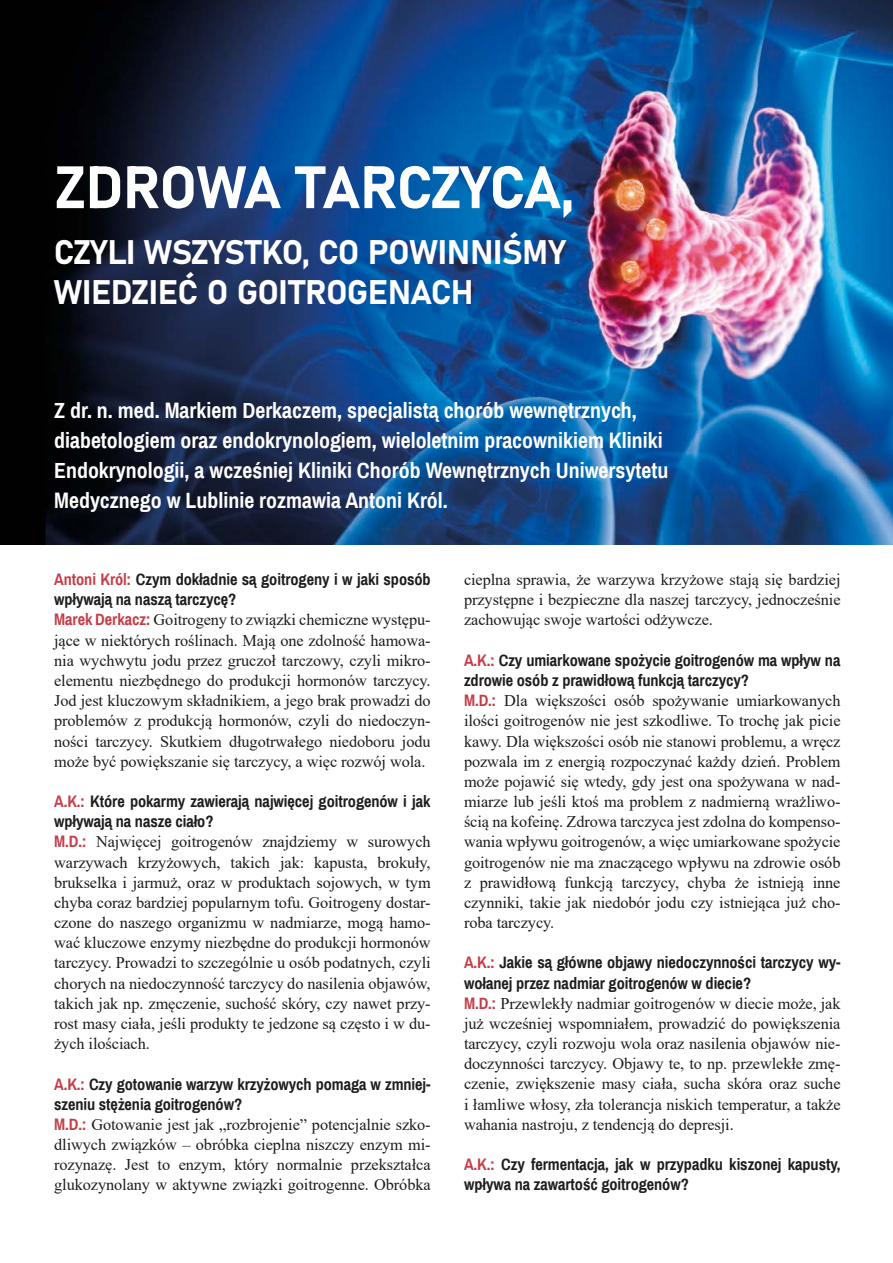
<style>
.page{position:relative;width:893px;height:1263px;background:#fff}
.page>*{position:absolute;margin:0;border:0;box-sizing:border-box;transform-origin:0 0}
.t1{font:58.8px "Bahnschrift";letter-spacing:-.025em;color:#fff}
.t2{font:33.6px/40.3px "Bahnschrift";letter-spacing:-.01em;color:#fff}
.t3{font:700 21.9px/30.3px "Archivo Narrow";color:#fff}
.t4{font:16.35px/20.1px "Times New Roman";letter-spacing:-.005em;color:#1d1d1b;text-align:justify}
.t5{font:700 16.35px/20.1px "Archivo Narrow";letter-spacing:-.005em;color:#1d1d1b}
.s1{color:#c53d48}
.s2{font-family:"Archivo Narrow";font-weight:700;color:#c53d48}
</style>
<div class="page">
<img style="left:0;top:0;width:893px;height:545px">
<h1 class="t1" style="left:54px;top:143px;width:522px">ZDROWA TARCZYCA,</h1>
<h2 class="t2" style="left:54px;top:229px;width:513px">CZYLI WSZYSTKO, CO POWINNIŚMY<br>WIEDZIEĆ O GOITROGENACH</h2>
<p class="t3" style="left:54px;top:395px;width:616px">Z dr. n. med. Markiem Derkaczem, specjalistą chorób wewnętrznych, diabetologiem oraz endokrynologiem, wieloletnim pracownikiem Kliniki Endokrynologii, a wcześniej Kliniki Chorób Wewnętrznych Uniwersytetu Medycznego w Lublinie rozmawia Antoni Król.</p>
<p class="t5" style="left:54px;top:569px;width:378px"><span class="s1">Antoni Król:</span> Czym dokładnie są goitrogeny i w jaki sposób wpływają na naszą tarczycę?</p>
<p class="t4" style="left:54px;top:609px;width:378px"><span class="s2">Marek Derkacz:</span> Goitrogeny to związki chemiczne występu&shy;jące w niektórych roślinach. Mają one zdolność hamowa&shy;nia wychwytu jodu przez gruczoł tarczowy, czyli mikro&shy;elementu niezbędnego do produkcji hormonów tarczycy.<br>Jod jest kluczowym składnikiem, a jego brak prowadzi do problemów z produkcją hormonów, czyli do niedoczyn&shy;ności tarczycy. Skutkiem długotrwałego niedoboru jodu może być powiększanie się tarczycy, a więc rozwój wola.</p>
<p class="t5" style="left:54px;top:791px;width:378px"><span class="s1">A.K.:</span> Które pokarmy zawierają najwięcej goitrogenów i jak wpływają na nasze ciało?</p>
<p class="t4" style="left:54px;top:831px;width:378px"><span class="s2">M.D.:</span> Najwięcej goitrogenów znajdziemy w surowych warzywach krzyżowych, takich jak: kapusta, brokuły, brukselka i jarmuż, oraz w produktach sojowych, w tym chyba coraz bardziej popularnym tofu. Goitrogeny dostar&shy;czone do naszego organizmu w nadmiarze, mogą hamo&shy;wać kluczowe enzymy niezbędne do produkcji hormonów tarczycy. Prowadzi to szczególnie u osób podatnych, czyli chorych na niedoczynność tarczycy do nasilenia objawów, takich jak np. zmęczenie, suchość skóry, czy nawet przy&shy;rost masy ciała, jeśli produkty te jedzone są często i w du&shy;żych ilościach.</p>
<p class="t5" style="left:54px;top:1074px;width:378px"><span class="s1">A.K.:</span> Czy gotowanie warzyw krzyżowych pomaga w zmniej&shy;szeniu stężenia goitrogenów?</p>
<p class="t4" style="left:54px;top:1114px;width:378px"><span class="s2">M.D.:</span> Gotowanie jest jak „rozbrojenie” potencjalnie szko&shy;dliwych związków – obróbka cieplna niszczy enzym mi&shy;rozynazę. Jest to enzym, który normalnie przekształca glukozynolany w aktywne związki goitrogenne. Obróbka</p>
<p class="t4" style="left:464px;top:569px;width:378px">cieplna sprawia, że warzywa krzyżowe stają się bardziej przystępne i bezpieczne dla naszej tarczycy, jednocześnie zachowując swoje wartości odżywcze.</p>
<p class="t5" style="left:464px;top:650px;width:378px"><span class="s1">A.K.:</span> Czy umiarkowane spożycie goitrogenów ma wpływ na zdrowie osób z prawidłową funkcją tarczycy?</p>
<p class="t4" style="left:464px;top:690px;width:378px"><span class="s2">M.D.:</span> Dla większości osób spożywanie umiarkowanych ilości goitrogenów nie jest szkodliwe. To trochę jak picie kawy. Dla większości osób nie stanowi problemu, a wręcz pozwala im z energią rozpoczynać każdy dzień. Problem może pojawić się wtedy, gdy jest ona spożywana w nad&shy;miarze lub jeśli ktoś ma problem z nadmierną wrażliwo&shy;ścią na kofeinę. Zdrowa tarczyca jest zdolna do kompenso&shy;wania wpływu goitrogenów, a więc umiarkowane spożycie goitrogenów nie ma znaczącego wpływu na zdrowie osób z prawidłową funkcją tarczycy, chyba że istnieją inne czynniki, takie jak niedobór jodu czy istniejąca już cho&shy;roba tarczycy.</p>
<p class="t5" style="left:464px;top:953px;width:378px"><span class="s1">A.K.:</span> Jakie są główne objawy niedoczynności tarczycy wy&shy;wołanej przez nadmiar goitrogenów w diecie?</p>
<p class="t4" style="left:464px;top:993px;width:378px"><span class="s2">M.D.:</span> Przewlekły nadmiar goitrogenów w diecie może, jak już wcześniej wspomniałem, prowadzić do powiększenia tarczycy, czyli rozwoju wola oraz nasilenia objawów nie&shy;doczynności tarczycy. Objawy te, to np. przewlekłe zmę&shy;czenie, zwiększenie masy ciała, sucha skóra oraz suche i łamliwe włosy, zła tolerancja niskich temperatur, a także wahania nastroju, z tendencją do depresji.</p>
<p class="t5" style="left:464px;top:1154px;width:378px"><span class="s1">A.K.:</span> Czy fermentacja, jak w przypadku kiszonej kapusty, wpływa na zawartość goitrogenów?</p>
</div>
